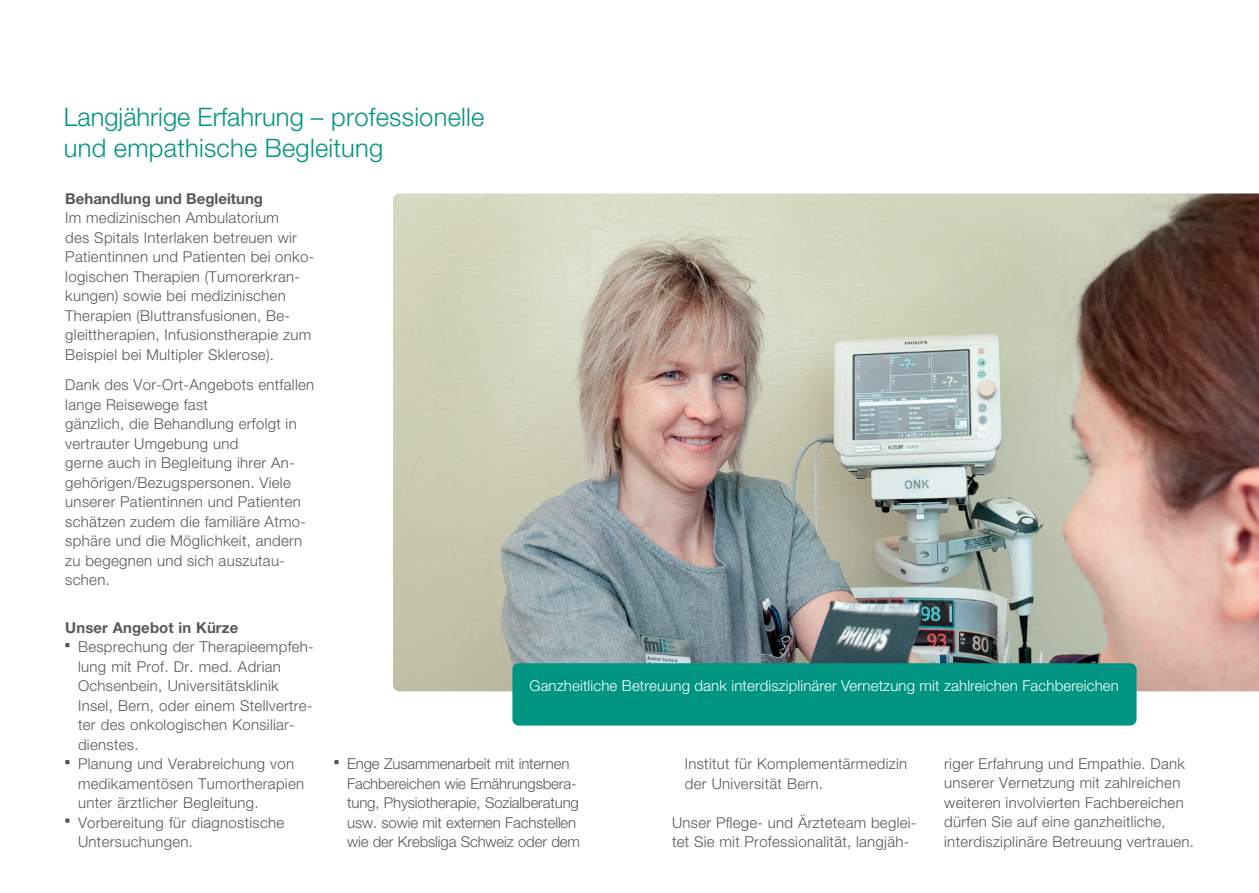
<style>
.page{position:relative;width:1259px;height:893px;background:#fff}
.page>*{position:absolute;margin:0;border:0;box-sizing:border-box;transform-origin:0 0}
.t1{font:300 25.5px/31.5px "Helvetica Neue LT Std";letter-spacing:.01em;color:#009483}
.t2{font:300 15px/19.5px "Helvetica Neue LT Std";letter-spacing:.02em;color:#57585a}
.t3{font:300 15px/19.5px "Helvetica Neue LT Std";letter-spacing:-.01em;color:#57585a}
.t4{font:300 15px "Helvetica Neue LT Std";letter-spacing:.01em;color:#fff}
.t5{font:700 15px "Helvetica Neue LT Std";color:#57585a}
</style>
<div class="page">
<img style="left:393px;top:193px;width:866px;height:498px">
<div style="left:512px;top:663px;width:624px;height:63px;background:#009483;border-radius:6px"></div>
<svg style="left:65px;top:643px;width:5px;height:4px"></svg>
<svg style="left:65px;top:760px;width:5px;height:4px"></svg>
<svg style="left:65px;top:818px;width:5px;height:5px"></svg>
<svg style="left:334px;top:760px;width:5px;height:4px"></svg>
<h1 class="t1" style="left:64px;top:100px;width:422px">Langjährige Erfahrung – professionelle und empathische Begleitung</h1>
<p class="t5" style="left:65px;top:189px;width:199px">Behandlung und Begleitung</p>
<p class="t2" style="left:65px;top:208px;width:250px">Im medizinischen Ambulatorium<br>des Spitals Interlaken betreuen wir Patientinnen und Patienten bei onko&shy;logischen Therapien (Tumorerkran&shy;kungen) sowie bei medizinischen Therapien (Bluttransfusionen, Be&shy;gleittherapien, Infusionstherapie zum Beispiel bei Multipler Sklerose).</p>
<p class="t2" style="left:65px;top:375px;width:250px">Dank des Vor-Ort-Angebots entfallen lange Reisewege fast<br>gänzlich, die Behandlung erfolgt in vertrauter Umgebung und<br>gerne auch in Begleitung ihrer An&shy;gehörigen/Bezugspersonen. Viele unserer Patientinnen und Patienten schätzen zudem die familiäre Atmo&shy;sphäre und die Möglichkeit, andern zu begegnen und sich auszutau&shy;schen.</p>
<p class="t5" style="left:65px;top:618px;width:174px">Unser Angebot in Kürze</p>
<p class="t2" style="left:78px;top:637px;width:237px">Besprechung der Therapieempfeh&shy;lung mit Prof. Dr. med. Adrian<br>Ochsenbein, Universitätsklinik<br>Insel, Bern, oder einem Stellvertre&shy;ter des onkologischen Konsiliar&shy;dienstes.<br>Planung und Verabreichung von medikamentösen Tumortherapien unter ärztlicher Begleitung.<br>Vorbereitung für diagnostische<br>Untersuchungen.</p>
<p class="t4" style="left:529px;top:676px;width:591px">Ganzheitliche Betreuung dank interdisziplinärer Vernetzung mit zahlreichen Fachbereichen</p>
<p class="t3" style="left:347px;top:754px;width:234px">Enge Zusammenarbeit mit internen Fachbereichen wie Ernährungsbera&shy;tung, Physiotherapie, Sozialberatung usw. sowie mit externen Fachstellen wie der Krebsliga Schweiz oder dem</p>
<p class="t2" style="left:685px;top:754px;width:224px">Institut für Komplementärmedizin der Universität Bern.</p>
<p class="t2" style="left:672px;top:812px;width:246px">Unser Pflege- und Ärzteteam beglei&shy;tet Sie mit Professionalität, langjäh-</p>
<p class="t2" style="left:944px;top:753px;width:251px">riger Erfahrung und Empathie. Dank unserer Vernetzung mit zahlreichen weiteren involvierten Fachbereichen dürfen Sie auf eine ganzheitliche, interdisziplinäre Betreuung vertrauen.</p>
</div>
